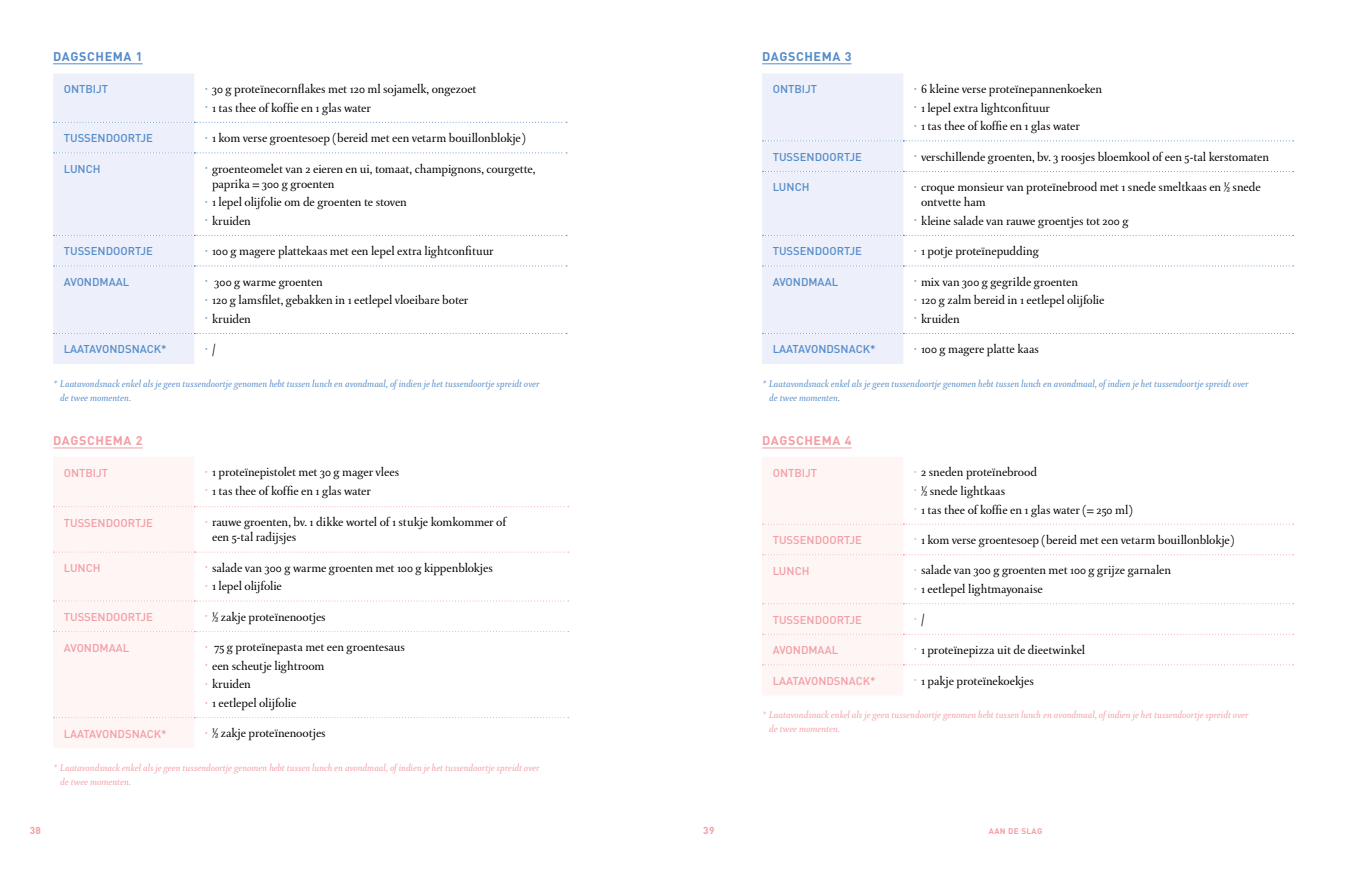
<style>
.page{position:relative;width:1347px;height:869px;background:#fff}
.page>*{position:absolute;margin:0;border:0;box-sizing:border-box;transform-origin:0 0}
.t1{font:12.5px/15px "DTL Paradox ST";letter-spacing:-.01em;color:#000}
.t2{font:700 12.5px "DIN";letter-spacing:.05em;color:#568cc9}
.t3{font:700 12.5px "DIN";letter-spacing:.05em;color:#f39ea5}
.t4{font:500 11.25px "DIN";color:#568cc9}
.t5{font:500 11.25px "DIN";color:#f39ea5}
.t6{font:italic 10px/13.8px "DTL Paradox ST";color:#568cc9}
.t7{font:italic 10px/13.8px "DTL Paradox ST";color:#f39ea5}
.t8{font:700 10px "DIN";color:#f39ea5}
.t9{font:700 8.12px "DIN";letter-spacing:.04em;color:#f39ea5}
.t10{font:6.25px "DTL Paradox ST";color:#568cc9}
.t11{font:6.25px "DTL Paradox ST";color:#f39ea5}
.s1{font-size:12.5px;color:#000}
</style>
<div class="page">
<hr style="left:53px;top:63px;width:90px;height:1px;background:#568cc9">
<hr style="left:53px;top:447px;width:90px;height:1px;background:#f39ea5">
<svg style="left:53px;top:73px;width:514px;height:291px"></svg>
<svg style="left:53px;top:506px;width:516px;height:213px"></svg>
<hr style="left:762px;top:63px;width:89px;height:1px;background:#568cc9">
<hr style="left:762px;top:447px;width:89px;height:1px;background:#f39ea5">
<svg style="left:762px;top:73px;width:531px;height:291px"></svg>
<svg style="left:762px;top:523px;width:531px;height:143px"></svg>
<p class="t2" style="left:53px;top:49px;width:91px">DAGSCHEMA 1</p>
<p class="t4" style="left:64px;top:82px;width:46px">ONTBIJT</p>
<p class="t1" style="left:205px;top:82px;width:273px"><sup>•</sup> 30 g proteïnecornflakes met 120 ml sojamelk, ongezoet</p>
<p class="t1" style="left:205px;top:100px;width:167px"><sup>•</sup> 1 tas thee of koffie en 1 glas water</p>
<p class="t4" style="left:64px;top:131px;width:91px">TUSSENDOORTJE</p>
<p class="t1" style="left:205px;top:130px;width:322px"><sup>•</sup> 1 kom verse groentesoep (bereid met een vetarm bouillonblokje)</p>
<p class="t4" style="left:64px;top:161px;width:38px">LUNCH</p>
<p class="t1" style="left:212px;top:161px;width:325px;text-indent:-7px"><sup>•</sup> groenteomelet van 2 eieren en ui, tomaat, champignons, courgette, paprika = 300 g groenten</p>
<p class="t1" style="left:205px;top:195px;width:203px"><sup>•</sup> 1 lepel olijfolie om de groenten te stoven</p>
<p class="t1" style="left:205px;top:213px;width:47px"><sup>•</sup> kruiden</p>
<p class="t4" style="left:64px;top:244px;width:91px">TUSSENDOORTJE</p>
<p class="t1" style="left:205px;top:243px;width:290px"><sup>•</sup> 100 g magere plattekaas met een lepel extra lightconfituur</p>
<p class="t4" style="left:64px;top:274px;width:67px">AVONDMAAL</p>
<p class="t1" style="left:205px;top:274px;width:119px"><sup>•</sup> 300 g warme groenten</p>
<p class="t1" style="left:205px;top:293px;width:265px"><sup>•</sup> 120 g lamsfilet, gebakken in 1 eetlepel vloeibare boter</p>
<p class="t1" style="left:205px;top:311px;width:47px"><sup>•</sup> kruiden</p>
<p class="t4" style="left:64px;top:342px;width:104px">LAATAVONDSNACK*</p>
<p class="t10" style="left:205px;top:345px;width:12px">• <span class="s1">/</span></p>
<p class="t6" style="left:60px;top:377px;width:481px;text-indent:-7px">* Laatavondsnack enkel als je geen tussendoortje genomen hebt tussen lunch en avondmaal, of indien je het tussendoortje spreidt over de twee momenten.</p>
<p class="t3" style="left:53px;top:432px;width:91px">DAGSCHEMA 2</p>
<p class="t5" style="left:64px;top:465px;width:46px">ONTBIJT</p>
<p class="t1" style="left:205px;top:465px;width:196px"><sup>•</sup> 1 proteïnepistolet met 30 g mager vlees</p>
<p class="t1" style="left:205px;top:483px;width:167px"><sup>•</sup> 1 tas thee of koffie en 1 glas water</p>
<p class="t5" style="left:64px;top:515px;width:91px">TUSSENDOORTJE</p>
<p class="t1" style="left:212px;top:514px;width:295px;text-indent:-7px"><sup>•</sup> rauwe groenten, bv. 1 dikke wortel of 1 stukje komkommer of een 5-tal radijsjes</p>
<p class="t5" style="left:64px;top:560px;width:38px">LUNCH</p>
<p class="t1" style="left:205px;top:560px;width:289px"><sup>•</sup> salade van 300 g warme groenten met 100 g kippenblokjes</p>
<p class="t1" style="left:205px;top:578px;width:78px"><sup>•</sup> 1 lepel olijfolie</p>
<p class="t5" style="left:64px;top:609px;width:91px">TUSSENDOORTJE</p>
<p class="t1" style="left:205px;top:609px;width:122px"><sup>•</sup> ½ zakje proteïnenootjes</p>
<p class="t5" style="left:64px;top:640px;width:67px">AVONDMAAL</p>
<p class="t1" style="left:205px;top:639px;width:201px"><sup>•</sup> 75 g proteïnepasta met een groentesaus</p>
<p class="t1" style="left:205px;top:658px;width:121px"><sup>•</sup> een scheutje lightroom</p>
<p class="t1" style="left:205px;top:676px;width:47px"><sup>•</sup> kruiden</p>
<p class="t1" style="left:205px;top:695px;width:93px"><sup>•</sup> 1 eetlepel olijfolie</p>
<p class="t5" style="left:64px;top:726px;width:104px">LAATAVONDSNACK*</p>
<p class="t1" style="left:205px;top:725px;width:122px"><sup>•</sup> ½ zakje proteïnenootjes</p>
<p class="t7" style="left:60px;top:760px;width:481px;text-indent:-7px">* Laatavondsnack enkel als je geen tussendoortje genomen hebt tussen lunch en avondmaal, of indien je het tussendoortje spreidt over de twee momenten.</p>
<p class="t8" style="left:30px;top:823px;width:13px">38</p>
<p class="t8" style="left:703px;top:823px;width:13px">39</p>
<p class="t2" style="left:762px;top:49px;width:91px">DAGSCHEMA 3</p>
<p class="t4" style="left:772px;top:82px;width:46px">ONTBIJT</p>
<p class="t1" style="left:914px;top:82px;width:190px"><sup>•</sup> 6 kleine verse proteïnepannenkoeken</p>
<p class="t1" style="left:914px;top:100px;width:138px"><sup>•</sup> 1 lepel extra lightconfituur</p>
<p class="t1" style="left:914px;top:119px;width:167px"><sup>•</sup> 1 tas thee of koffie en 1 glas water</p>
<p class="t4" style="left:772px;top:149px;width:91px">TUSSENDOORTJE</p>
<p class="t1" style="left:914px;top:149px;width:357px"><sup>•</sup> verschillende groenten, bv. 3 roosjes bloemkool of een 5-tal kerstomaten</p>
<p class="t4" style="left:772px;top:180px;width:38px">LUNCH</p>
<p class="t1" style="left:921px;top:180px;width:341px;text-indent:-7px"><sup>•</sup> croque monsieur van proteïnebrood met 1 snede smeltkaas en ½ snede ontvette ham</p>
<p class="t1" style="left:914px;top:213px;width:216px"><sup>•</sup> kleine salade van rauwe groentjes tot 200 g</p>
<p class="t4" style="left:772px;top:244px;width:91px">TUSSENDOORTJE</p>
<p class="t1" style="left:914px;top:243px;width:126px"><sup>•</sup> 1 potje proteïnepudding</p>
<p class="t4" style="left:772px;top:274px;width:67px">AVONDMAAL</p>
<p class="t1" style="left:914px;top:274px;width:166px"><sup>•</sup> mix van 300 g gegrilde groenten</p>
<p class="t1" style="left:914px;top:293px;width:192px"><sup>•</sup> 120 g zalm bereid in 1 eetlepel olijfolie</p>
<p class="t1" style="left:914px;top:311px;width:47px"><sup>•</sup> kruiden</p>
<p class="t4" style="left:772px;top:342px;width:104px">LAATAVONDSNACK*</p>
<p class="t1" style="left:914px;top:341px;width:127px"><sup>•</sup> 100 g magere platte kaas</p>
<p class="t6" style="left:769px;top:377px;width:481px;text-indent:-7px">* Laatavondsnack enkel als je geen tussendoortje genomen hebt tussen lunch en avondmaal, of indien je het tussendoortje spreidt over de twee momenten.</p>
<p class="t3" style="left:762px;top:432px;width:91px">DAGSCHEMA 4</p>
<p class="t5" style="left:772px;top:465px;width:46px">ONTBIJT</p>
<p class="t1" style="left:914px;top:465px;width:125px"><sup>•</sup> 2 sneden proteïnebrood</p>
<p class="t1" style="left:914px;top:483px;width:93px"><sup>•</sup> ½ snede lightkaas</p>
<p class="t1" style="left:914px;top:502px;width:220px"><sup>•</sup> 1 tas thee of koffie en 1 glas water (= 250 ml)</p>
<p class="t5" style="left:772px;top:532px;width:91px">TUSSENDOORTJE</p>
<p class="t1" style="left:914px;top:532px;width:322px"><sup>•</sup> 1 kom verse groentesoep (bereid met een vetarm bouillonblokje)</p>
<p class="t5" style="left:772px;top:563px;width:38px">LUNCH</p>
<p class="t1" style="left:914px;top:562px;width:259px"><sup>•</sup> salade van 300 g groenten met 100 g grijze garnalen</p>
<p class="t1" style="left:914px;top:581px;width:130px"><sup>•</sup> 1 eetlepel lightmayonaise</p>
<p class="t5" style="left:772px;top:612px;width:91px">TUSSENDOORTJE</p>
<p class="t11" style="left:914px;top:615px;width:12px">• <span class="s1">/</span></p>
<p class="t5" style="left:772px;top:642px;width:67px">AVONDMAAL</p>
<p class="t1" style="left:914px;top:642px;width:173px"><sup>•</sup> 1 proteïnepizza uit de dieetwinkel</p>
<p class="t5" style="left:772px;top:673px;width:104px">LAATAVONDSNACK*</p>
<p class="t1" style="left:914px;top:672px;width:121px"><sup>•</sup> 1 pakje proteïnekoekjes</p>
<p class="t7" style="left:769px;top:708px;width:481px;text-indent:-7px">* Laatavondsnack enkel als je geen tussendoortje genomen hebt tussen lunch en avondmaal, of indien je het tussendoortje spreidt over de twee momenten.</p>
<p class="t9" style="left:989px;top:824px;width:55px">AAN DE SLAG</p>
</div>
